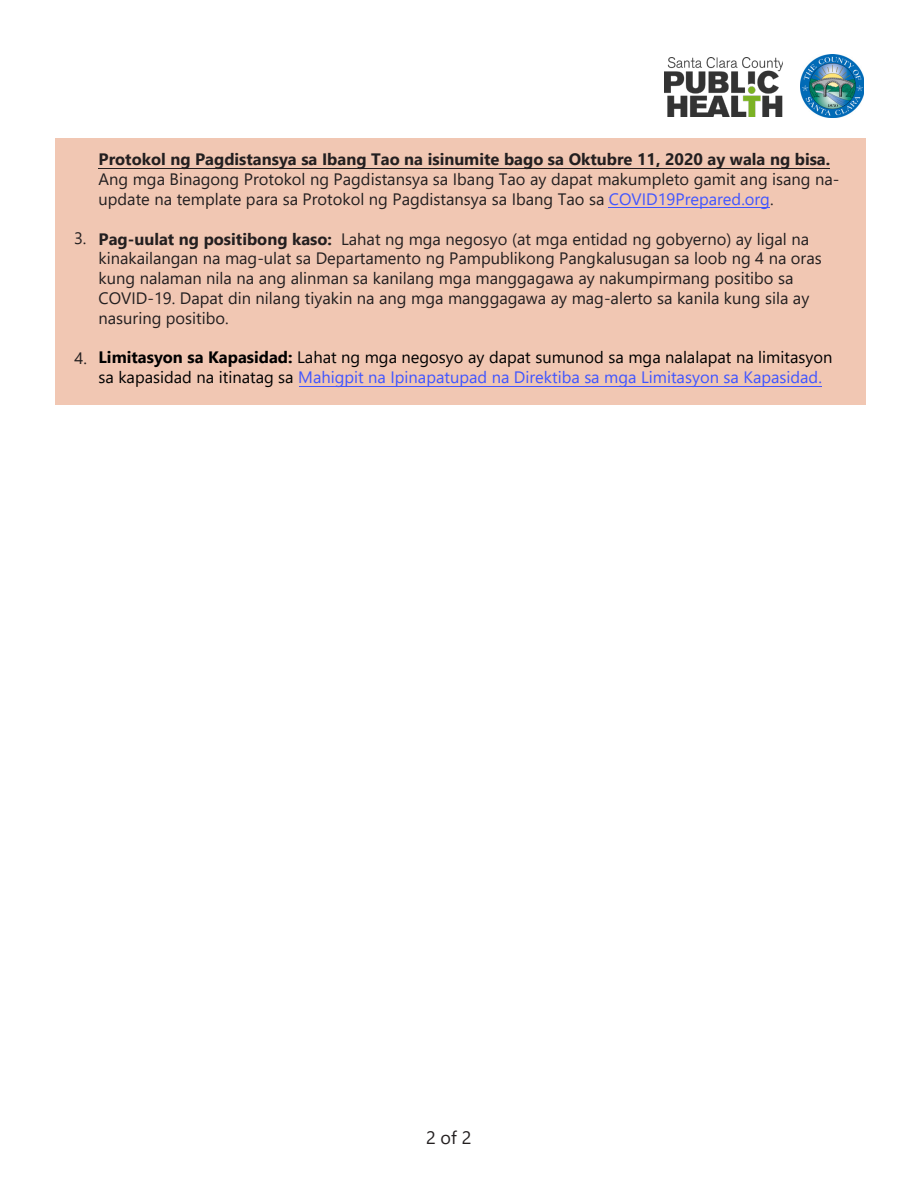
<style>
.page{position:relative;width:918px;height:1188px;background:#fff}
.page>*{position:absolute;margin:0;border:0;box-sizing:border-box;transform-origin:0 0}
.t1{font:18px "Segoe UI";color:#231f20}
.t2{font:16.5px/19.8px "Segoe UI";color:#231f20}
.t3{font:16.5px/19.8px "Segoe UI";color:#000}
.t4{font:700 16.5px "Segoe UI";color:#231f20}
.s1{color:#4055ff}
.s2{font-weight:700}
</style>
<div class="page">
<img style="left:665px;top:57px;width:118px;height:59px">
<img style="left:800px;top:54px;width:64px;height:64px">
<div style="left:55px;top:139px;width:810px;height:266px;background:#f1c7b3"></div>
<hr style="left:299px;top:386px;width:522px;height:1px;background:#4055ff">
<hr style="left:609px;top:207px;width:161px;height:1px;background:#4055ff">
<hr style="left:99px;top:168px;width:731px;height:1px;background:#231f20">
<p class="t2" style="left:74px;top:227px;width:14px">3.</p>
<p class="t2" style="left:75px;top:347px;width:14px">4.</p>
<p class="t4" style="left:99px;top:144px;width:733px">Protokol ng Pagdistansya sa Ibang Tao na isinumite bago sa Oktubre 11, 2020 ay wala ng bisa.</p>
<p class="t2" style="left:99px;top:168px;width:743px">Ang mga Binagong Protokol ng Pagdistansya sa Ibang Tao ay dapat makumpleto gamit ang isang na&shy;update na template para sa Protokol ng Pagdistansya sa Ibang Tao sa <span class="s1">COVID19Prepared.org</span>.</p>
<p class="t2" style="left:99px;top:227px;width:725px"><span class="s2">Pag-uulat ng positibong kaso:</span> Lahat ng mga negosyo (at mga entidad ng gobyerno) ay ligal na kinakailangan na mag-ulat sa Departamento ng Pampublikong Pangkalusugan sa loob ng 4 na oras kung nalaman nila na ang alinman sa kanilang mga manggagawa ay nakumpirmang positibo sa COVID-19. Dapat din nilang tiyakin na ang mga manggagawa ay mag-alerto sa kanila kung sila ay nasuring positibo.</p>
<p class="t3" style="left:99px;top:346px;width:735px"><span class="s2">Limitasyon sa Kapasidad:</span> Lahat ng mga negosyo ay dapat sumunod sa mga nalalapat na limitasyon sa kapasidad na itinatag sa <span class="s1">Mahigpit na Ipinapatupad na Direktiba sa mga Limitasyon sa Kapasidad.</span></p>
<p class="t1" style="left:426px;top:1121px;width:47px">2 of 2</p>
</div>
